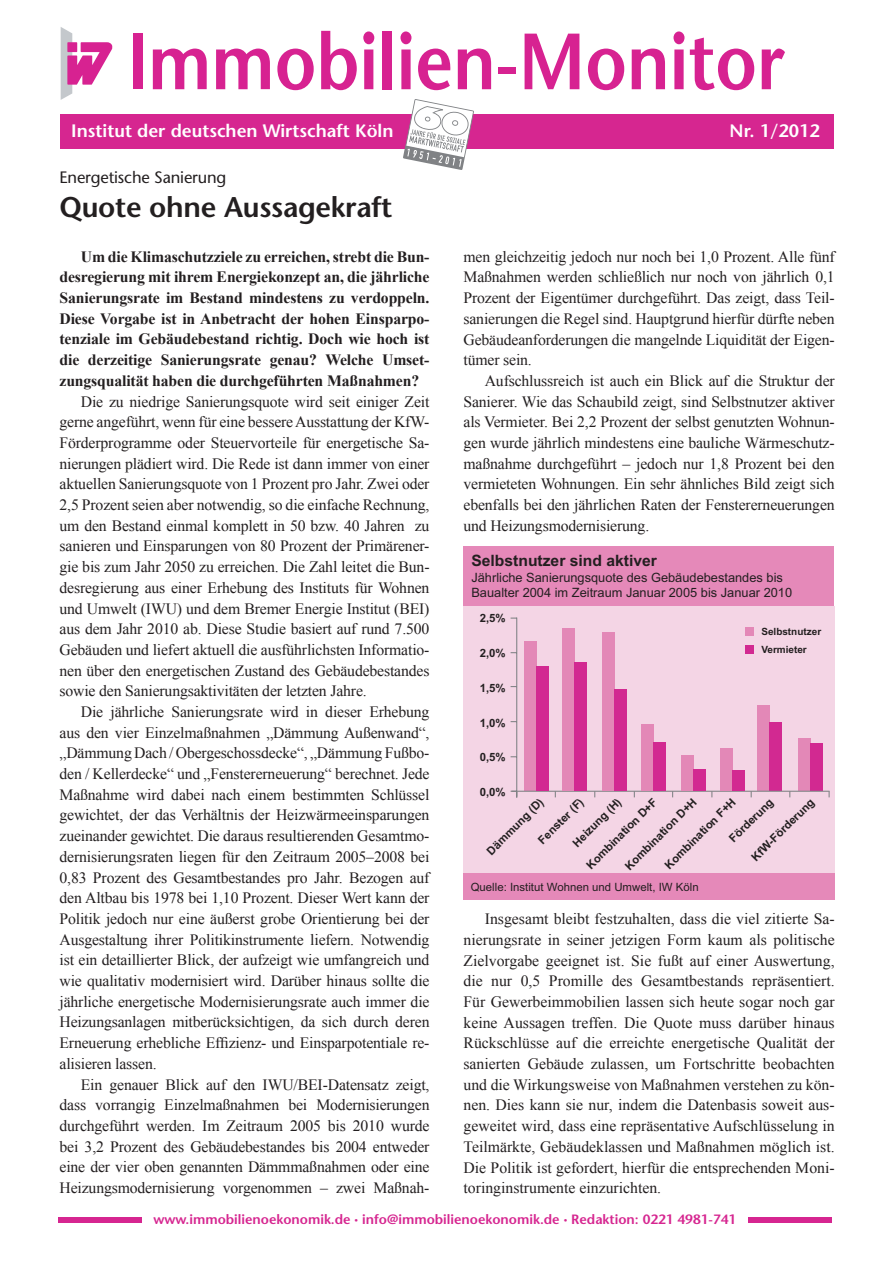
<style>
.page{position:relative;width:893px;height:1263px;background:#fff}
.page>*{position:absolute;margin:0;border:0;box-sizing:border-box;transform-origin:0 0}
.t1{font:600 28.5px "Stone Sans";letter-spacing:-.01em;color:#231f20}
.t2{font:600 18px "Stone Sans";color:#fff}
.t3{font:16.5px "Stone Sans";letter-spacing:-.01em;color:#231f20}
.t4{font:15.75px/20.7px "Times New Roman";letter-spacing:-.01em;color:#231f20;text-align:justify}
.t5{font:700 15.75px/20.7px "Times New Roman";letter-spacing:-.01em;color:#231f20;text-align:justify}
.t6{font:700 15.6px "Arial";color:#231f20}
.t7{font:600 13.5px "Stone Sans";color:#d62690}
.t8{font:12.9px/15.5px "Arial";color:#231f20}
.t9{font:700 11.4px "Arial";color:#231f20}
.t10{font:11.4px "Arial";color:#231f20}
.t11{font:700 10.05px/17.4px "Arial";color:#231f20}
.t12{font:6px "Arial Narrow";color:#d62690}
</style>
<div class="page">
<div style="left:60px;top:114px;width:773px;height:34px;background:#d62690"></div>
<div style="left:58px;top:1218px;width:774px;height:5px;background:#d62690"></div>
<svg style="left:403px;top:99px;width:71px;height:71px"></svg>
<div style="left:463px;top:606px;width:371px;height:268px;background:#f4d5e5"></div>
<div style="left:463px;top:874px;width:372px;height:26px;background:#e589b9"></div>
<div style="left:463px;top:546px;width:371px;height:60px;background:#e589b9"></div>
<div style="left:799px;top:738px;width:12px;height:53px;background:#e388b7"></div>
<div style="left:811px;top:743px;width:12px;height:48px;background:#d22991"></div>
<div style="left:757px;top:705px;width:13px;height:86px;background:#e388b7"></div>
<div style="left:770px;top:722px;width:12px;height:69px;background:#d22991"></div>
<div style="left:525px;top:641px;width:12px;height:150px;background:#e388b7"></div>
<hr style="left:511px;top:791px;width:319px;height:1px;background:#808285">
<div style="left:537px;top:666px;width:12px;height:125px;background:#d22991"></div>
<div style="left:563px;top:628px;width:12px;height:163px;background:#e388b7"></div>
<div style="left:575px;top:662px;width:12px;height:129px;background:#d22991"></div>
<div style="left:603px;top:632px;width:12px;height:159px;background:#e388b7"></div>
<div style="left:615px;top:689px;width:12px;height:102px;background:#d22991"></div>
<div style="left:642px;top:724px;width:12px;height:67px;background:#e388b7"></div>
<div style="left:654px;top:742px;width:12px;height:49px;background:#d22991"></div>
<div style="left:681px;top:755px;width:12px;height:36px;background:#e388b7"></div>
<div style="left:693px;top:769px;width:12px;height:22px;background:#d22991"></div>
<div style="left:720px;top:748px;width:12px;height:43px;background:#e388b7"></div>
<div style="left:732px;top:770px;width:12px;height:21px;background:#d22991"></div>
<hr style="left:516px;top:618px;width:1px;height:179px;background:#808285">
<div style="left:745px;top:627px;width:9px;height:9px;background:#e388b7"></div>
<div style="left:745px;top:645px;width:9px;height:8px;background:#d22991"></div>
<div style="left:142px;top:1213px;width:606px;height:22px;background:#fff"></div>
<svg style="left:61px;top:27px;width:52px;height:73px"></svg>
<div style="left:133px;top:34px;width:9px;height:55px;background:#d72291"></div>
<svg style="left:153px;top:48px;width:54px;height:41px"></svg>
<svg style="left:216px;top:48px;width:54px;height:41px"></svg>
<svg style="left:277px;top:49px;width:37px;height:41px"></svg>
<svg style="left:321px;top:31px;width:36px;height:59px"></svg>
<svg style="left:363px;top:31px;width:11px;height:58px"></svg>
<div style="left:383px;top:31px;width:9px;height:58px;background:#d72291"></div>
<svg style="left:400px;top:31px;width:11px;height:58px"></svg>
<svg style="left:418px;top:49px;width:33px;height:41px"></svg>
<svg style="left:458px;top:49px;width:33px;height:40px"></svg>
<div style="left:499px;top:67px;width:17px;height:7px;background:#d72291"></div>
<svg style="left:525px;top:34px;width:54px;height:55px"></svg>
<svg style="left:588px;top:49px;width:36px;height:41px"></svg>
<svg style="left:632px;top:49px;width:33px;height:40px"></svg>
<svg style="left:673px;top:31px;width:11px;height:58px"></svg>
<svg style="left:690px;top:38px;width:64px;height:52px"></svg>
<svg style="left:762px;top:49px;width:23px;height:40px"></svg>
<p class="t2" style="left:71px;top:119px;width:324px">Institut der deutschen Wirtschaft Köln</p>
<p class="t2" style="left:730px;top:119px;width:92px">Nr. 1/2012</p>
<p class="t3" style="left:60px;top:167px;width:168px">Energetische Sanierung</p>
<h1 class="t1" style="left:60px;top:189px;width:334px">Quote ohne Aussagekraft</h1>
<p class="t5" style="left:60px;top:246px;width:371px;text-indent:21px">Um die Klimaschutzziele zu erreichen, strebt die Bun&shy;desregierung mit ihrem Energiekonzept an, die jährliche Sanierungsrate im Bestand mindestens zu verdoppeln.<br>Diese Vorgabe ist in Anbetracht der hohen Einsparpo&shy;tenziale im Gebäudebestand richtig. Doch wie hoch ist die derzeitige Sanierungsrate genau? Welche Umset&shy;zungsqualität haben die durchgeführten Maßnahmen?</p>
<p class="t4" style="left:60px;top:391px;width:372px;text-indent:21px">Die zu niedrige Sanierungsquote wird seit einiger Zeit gerne angeführt, wenn für eine bessere Ausstattung der KfW-Förderprogramme oder Steuervorteile für energetische Sa&shy;nierungen plädiert wird. Die Rede ist dann immer von einer aktuellen Sanierungsquote von 1 Prozent pro Jahr. Zwei oder 2,5 Prozent seien aber notwendig, so die einfache Rechnung, um den Bestand einmal komplett in 50 bzw. 40 Jahren zu sanieren und Einsparungen von 80 Prozent der Primärener&shy;gie bis zum Jahr 2050 zu erreichen. Die Zahl leitet die Bun&shy;desregierung aus einer Erhebung des Instituts für Wohnen und Umwelt (IWU) und dem Bremer Energie Institut (BEI) aus dem Jahr 2010 ab. Diese Studie basiert auf rund 7.500<br>Gebäuden und liefert aktuell die ausführlichsten Informatio&shy;nen über den energetischen Zustand des Gebäudebestandes sowie den Sanierungsaktivitäten der letzten Jahre.</p>
<p class="t4" style="left:60px;top:701px;width:371px;text-indent:21px">Die jährliche Sanierungsrate wird in dieser Erhebung aus den vier Einzelmaßnahmen „Dämmung Außenwand“, „Dämmung Dach / Obergeschossdecke“, „Dämmung Fußbo&shy;den / Kellerdecke“ und „Fenstererneuerung“ berechnet. Jede Maßnahme wird dabei nach einem bestimmten Schlüssel gewichtet, der das Verhältnis der Heizwärmeeinsparungen zueinander gewichtet. Die daraus resultierenden Gesamtmo&shy;dernisierungsraten liegen für den Zeitraum 2005–2008 bei 0,83 Prozent des Gesamtbestandes pro Jahr. Bezogen auf den Altbau bis 1978 bei 1,10 Prozent. Dieser Wert kann der Politik jedoch nur eine äußerst grobe Orientierung bei der Ausgestaltung ihrer Politikinstrumente liefern. Notwendig ist ein detaillierter Blick, der aufzeigt wie umfangreich und wie qualitativ modernisiert wird. Darüber hinaus sollte die jährliche energetische Modernisierungsrate auch immer die Heizungsanlagen mitberücksichtigen, da sich durch deren Erneuerung erhebliche Effizienz- und Einsparpotentiale re&shy;alisieren lassen.</p>
<p class="t4" style="left:60px;top:1074px;width:371px;text-indent:21px">Ein genauer Blick auf den IWU/BEI-Datensatz zeigt, dass vorrangig Einzelmaßnahmen bei Modernisierungen durchgeführt werden. Im Zeitraum 2005 bis 2010 wurde bei 3,2 Prozent des Gebäudebestandes bis 2004 entweder eine der vier oben genannten Dämmmaßnahmen oder eine Heizungsmodernisierung vorgenommen – zwei Maßnah-</p>
<p class="t4" style="left:463px;top:246px;width:373px">men gleichzeitig jedoch nur noch bei 1,0 Prozent. Alle fünf Maßnahmen werden schließlich nur noch von jährlich 0,1<br>Prozent der Eigentümer durchgeführt. Das zeigt, dass Teil&shy;sanierungen die Regel sind. Hauptgrund hierfür dürfte neben Gebäudeanforderungen die mangelnde Liquidität der Eigen&shy;tümer sein.</p>
<p class="t4" style="left:463px;top:370px;width:373px;text-indent:21px">Aufschlussreich ist auch ein Blick auf die Struktur der Sanierer. Wie das Schaubild zeigt, sind Selbstnutzer aktiver als Vermieter. Bei 2,2 Prozent der selbst genutzten Wohnun&shy;gen wurde jährlich mindestens eine bauliche Wärmeschutz&shy;maßnahme durchgeführt – jedoch nur 1,8 Prozent bei den vermieteten Wohnungen. Ein sehr ähnliches Bild zeigt sich ebenfalls bei den jährlichen Raten der Fenstererneuerungen und Heizungsmodernisierung.</p>
<p class="t6" style="left:471px;top:550px;width:187px">Selbstnutzer sind aktiver</p>
<p class="t8" style="left:471px;top:569px;width:322px">Jährliche Sanierungsquote des Gebäudebestandes bis<br>Baualter 2004 im Zeitraum Januar 2005 bis Januar 2010</p>
<p class="t9" style="left:480px;top:611px;width:27px">2,5%</p>
<p class="t9" style="left:480px;top:645px;width:27px">2,0%</p>
<p class="t9" style="left:480px;top:680px;width:27px">1,5%</p>
<p class="t9" style="left:480px;top:715px;width:27px">1,0%</p>
<p class="t9" style="left:480px;top:750px;width:27px">0,5%</p>
<p class="t9" style="left:480px;top:784px;width:27px">0,0%</p>
<p class="t11" style="left:761px;top:623px;width:61px">Selbstnutzer<br>Vermieter</p>
<p class="t9" style="left:569px;top:839px;width:65px;rotate:-45deg">Heizung (H)</p>
<p class="t9" style="left:535px;top:836px;width:60px;rotate:-45deg">Fenster (F)</p>
<p class="t9" style="left:483px;top:847px;width:76px;rotate:-45deg">Dämmung (D)</p>
<p class="t9" style="left:583px;top:862px;width:96px;rotate:-45deg">Kombination D+F</p>
<p class="t9" style="left:622px;top:862px;width:97px;rotate:-45deg">Kombination D+H</p>
<p class="t9" style="left:661px;top:862px;width:96px;rotate:-45deg">Kombination F+H</p>
<p class="t9" style="left:767px;top:835px;width:58px;rotate:-45deg">Förderung</p>
<p class="t9" style="left:726px;top:835px;width:58px;rotate:-45deg">Förderung</p>
<p class="t9" style="left:748px;top:854px;width:30px;rotate:-45deg">KfW-</p>
<p class="t10" style="left:471px;top:880px;width:229px">Quelle: Institut Wohnen und Umwelt, IW Köln</p>
<p class="t4" style="left:463px;top:908px;width:373px;text-indent:21px">Insgesamt bleibt festzuhalten, dass die viel zitierte Sa&shy;nierungsrate in seiner jetzigen Form kaum als politische Zielvorgabe geeignet ist. Sie fußt auf einer Auswertung, die nur 0,5 Promille des Gesamtbestands repräsentiert.<br>Für Gewerbeimmobilien lassen sich heute sogar noch gar keine Aussagen treffen. Die Quote muss darüber hinaus Rückschlüsse auf die erreichte energetische Qualität der sanierten Gebäude zulassen, um Fortschritte beobachten und die Wirkungsweise von Maßnahmen verstehen zu kön&shy;nen. Dies kann sie nur, indem die Datenbasis soweit aus&shy;geweitet wird, dass eine repräsentative Aufschlüsselung in Teilmärkte, Gebäudeklassen und Maßnahmen möglich ist.<br>Die Politik ist gefordert, hierfür die entsprechenden Moni&shy;toringinstrumente einzurichten.</p>
<p class="t7" style="left:153px;top:1211px;width:584px">www.immobilienoekonomik.de info@immobilienoekonomik.de Redaktion: 0221 4981-741</p>
<p class="t12" style="left:354px;top:1215px;width:5px">●</p>
<p class="t12" style="left:564px;top:1215px;width:5px">●</p>
</div>
